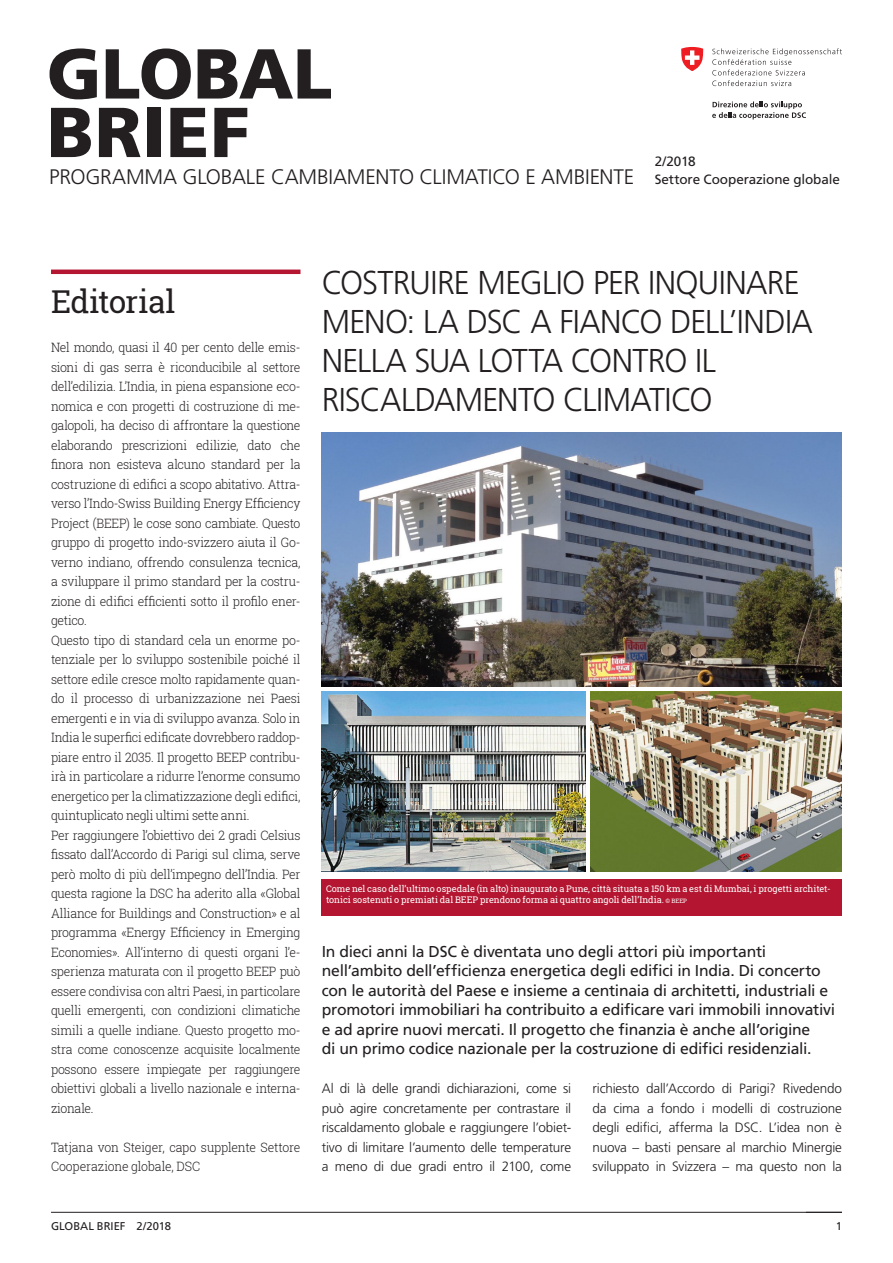
<style>
.page{position:relative;width:893px;height:1263px;background:#fff}
.page>*{position:absolute;margin:0;border:0;box-sizing:border-box;transform-origin:0 0}
.t1{font:900 70.5px/58.5px "Frutiger LT Pro";letter-spacing:-.005em;color:#231f20}
.t2{font:300 33px/39px "Frutiger LT Pro";letter-spacing:-.02em;color:#231f20}
.t3{font:31.5px "Roboto Slab";letter-spacing:-.02em;color:#231f20}
.t4{font:300 21px "Frutiger LT Pro";letter-spacing:-.01em;color:#231f20}
.t5{font:15.75px/19.5px "Frutiger LT Pro";letter-spacing:-.015em;color:#231f20}
.t6{font:300 13.5px/19.5px "Frutiger LT Pro";letter-spacing:-.015em;color:#231f20;text-align:justify}
.t7{font:13.5px "Frutiger LT Pro";color:#231f20}
.t8{font:300 12.9px/19.5px "Roboto Slab";letter-spacing:-.025em;color:#231f20;scale:.95 1}
.t9{font:11.25px "Frutiger LT Pro";color:#231f20}
.t10{font:9.15px/11.4px "Roboto Slab";letter-spacing:-.005em;color:#fff}
.s1{font-weight:400;font-size:13.5px}
.s2{font-size:9px}
.s3{font-size:6px}
</style>
<div class="page">
<hr style="left:51px;top:1212px;width:791px;height:1px;background:#231f20">
<svg style="left:712px;top:48px;width:130px;height:38px"></svg>
<svg style="left:712px;top:101px;width:94px;height:18px"></svg>
<svg style="left:681px;top:47px;width:22px;height:24px"></svg>
<hr style="left:51px;top:270px;width:249px;height:4px;background:#b41530">
<img style="left:322px;top:433px;width:520px;height:254px">
<img style="left:322px;top:691px;width:264px;height:181px">
<img style="left:590px;top:691px;width:252px;height:181px">
<div style="left:322px;top:879px;width:520px;height:36px;background:#b41530"></div>
<h1 class="t1" style="left:47px;top:44px;width:287px">GLOBAL<br>BRIEF</h1>
<p class="t7" style="left:655px;top:153px;width:42px">2/2018</p>
<h3 class="t4" style="left:49px;top:164px;width:792px">PROGRAMMA GLOBALE CAMBIAMENTO CLIMATICO E AMBIENTE <span class="s1">Settore Cooperazione globale</span></h3>
<h3 class="t3" style="left:51px;top:280px;width:126px">Editorial</h3>
<p class="t8" style="left:51px;top:337px;width:264px">Nel mondo, quasi il 40 per cento delle emis&shy;sioni di gas serra è riconducibile al settore dell’edilizia. L’India, in piena espansione eco&shy;nomica e con progetti di costruzione di me&shy;galopoli, ha deciso di affrontare la questione elaborando prescrizioni edilizie, dato che finora non esisteva alcuno standard per la costruzione di edifici a scopo abitativo. Attra&shy;verso l’Indo-Swiss Building Energy Efficiency Project (BEEP) le cose sono cambiate. Questo gruppo di progetto indo-svizzero aiuta il Go&shy;verno indiano, offrendo consulenza tecnica, a sviluppare il primo standard per la costru&shy;zione di edifici efficienti sotto il profilo ener&shy;getico.<br>Questo tipo di standard cela un enorme po&shy;tenziale per lo sviluppo sostenibile poiché il settore edile cresce molto rapidamente quan&shy;do il processo di urbanizzazione nei Paesi emergenti e in via di sviluppo avanza. Solo in India le superfici edificate dovrebbero raddop&shy;piare entro il 2035. Il progetto BEEP contribu&shy;irà in particolare a ridurre l’enorme consumo energetico per la climatizzazione degli edifici, quintuplicato negli ultimi sette anni.<br>Per raggiungere l’obiettivo dei 2 gradi Celsius fissato dall’Accordo di Parigi sul clima, serve però molto di più dell’impegno dell’India. Per questa ragione la DSC ha aderito alla «Global Alliance for Buildings and Construction» e al programma «Energy Efficiency in Emerging Economies». All’interno di questi organi l’e&shy;sperienza maturata con il progetto BEEP può essere condivisa con altri Paesi, in particolare quelli emergenti, con condizioni climatiche simili a quelle indiane. Questo progetto mo&shy;stra come conoscenze acquisite localmente possono essere impiegate per raggiungere obiettivi globali a livello nazionale e interna&shy;zionale.</p>
<p class="t8" style="left:51px;top:1137px;width:264px">Tatjana von Steiger, capo supplente Settore<br>Cooperazione globale, DSC</p>
<h2 class="t2" style="left:322px;top:263px;width:493px">COSTRUIRE MEGLIO PER INQUINARE<br>MENO: LA DSC A FIANCO DELL’INDIA<br>NELLA SUA LOTTA CONTRO IL<br>RISCALDAMENTO CLIMATICO</h2>
<p class="t10" style="left:326px;top:883px;width:506px">Come nel caso dell’ultimo ospedale (in alto) inaugurato a Pune, città situata a 150 km a est di Mumbai, i progetti architet&shy;tonici sostenuti o premiati dal BEEP prendono forma ai quattro angoli dell’India<span class="s2">.</span> <span class="s3">© BEEP</span></p>
<p class="t5" style="left:322px;top:941px;width:515px">In dieci anni la DSC è diventata uno degli attori più importanti nell’ambito dell’efficienza energetica degli edifici in India. Di concerto con le autorità del Paese e insieme a centinaia di architetti, industriali e promotori immobiliari ha contribuito a edificare vari immobili innovativi e ad aprire nuovi mercati. Il progetto che finanzia è anche all’origine<br>di un primo codice nazionale per la costruzione di edifici residenziali.</p>
<p class="t6" style="left:322px;top:1079px;width:251px">Al di là delle grandi dichiarazioni, come si può agire concretamente per contrastare il riscaldamento globale e raggiungere l’obiet&shy;tivo di limitare l’aumento delle temperature a meno di due gradi entro il 2100, come</p>
<p class="t6" style="left:592px;top:1079px;width:251px">richiesto dall’Accordo di Parigi? Rivedendo da cima a fondo i modelli di costruzione degli edifici, afferma la DSC. L’idea non è nuova – basti pensare al marchio Minergie sviluppato in Svizzera – ma questo non la</p>
<p class="t9" style="left:51px;top:1219px;width:121px">GLOBAL BRIEF 2/2018</p>
<p class="t9" style="left:836px;top:1219px;width:8px">1</p>
</div>
